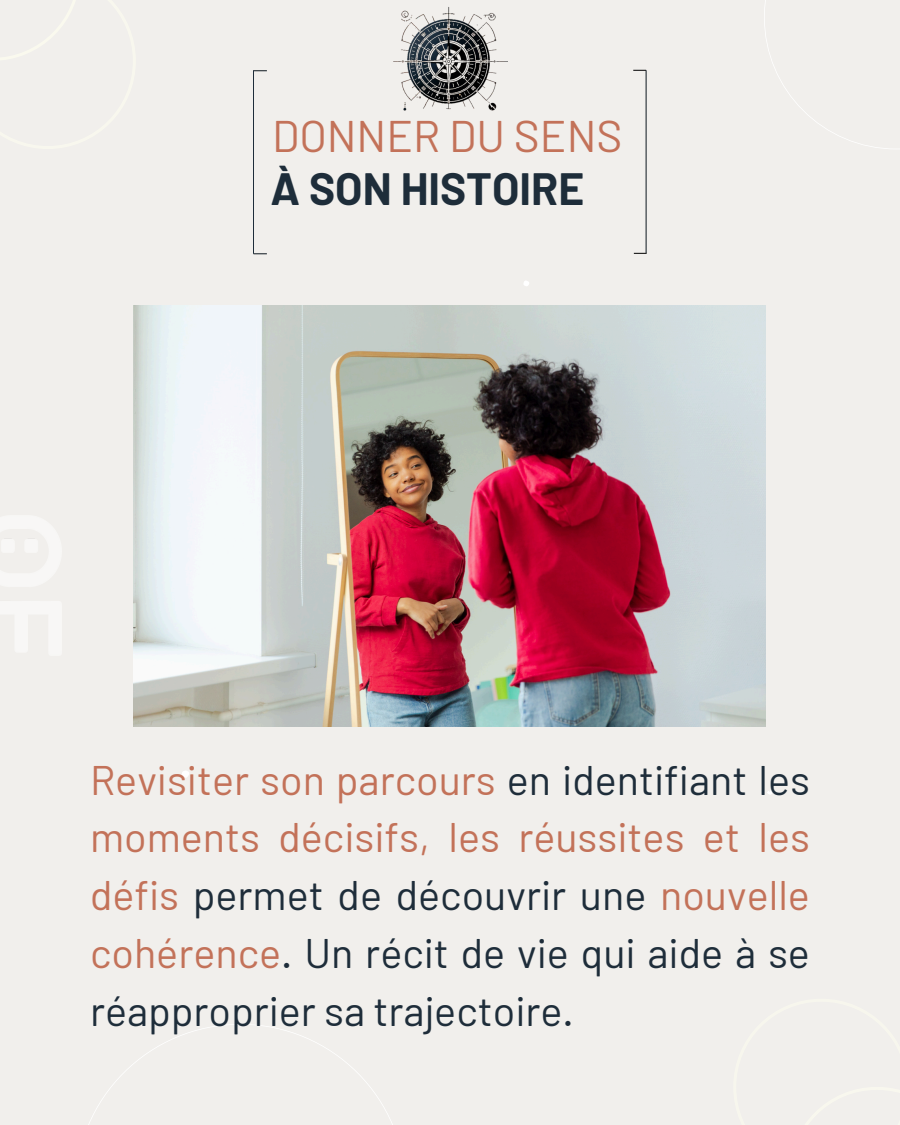
<style>
.page{position:relative;width:900px;height:1125px;background:#f1efec}
.page>*{position:absolute;margin:0;border:0;box-sizing:border-box;transform-origin:0 0}
.t1{font:700 44.2px "Barlow";color:#1e2d3a}
.t2{font:44.2px "Barlow";color:#c37259}
.t3{font:41.3px/57.8px "Barlow";color:#1e2d3a;text-align:justify}
.s1{color:#c37259}
</style>
<div class="page">
<svg style="left:88px;top:1024px;width:305px;height:101px"></svg>
<svg style="left:182px;top:771px;width:7px;height:7px"></svg>
<svg style="left:767px;top:790px;width:5px;height:5px"></svg>
<svg style="left:764px;top:0;width:125px;height:149px"></svg>
<img style="left:393px;top:7px;width:114px;height:104px">
<svg style="left:524px;top:281px;width:5px;height:5px"></svg>
<svg style="left:254px;top:70px;width:13px;height:1px"></svg>
<svg style="left:254px;top:253px;width:13px;height:1px"></svg>
<hr style="left:253px;top:70px;width:1px;height:184px;background:#1e2d3a">
<svg style="left:633px;top:70px;width:13px;height:1px"></svg>
<svg style="left:634px;top:253px;width:13px;height:1px"></svg>
<hr style="left:646px;top:70px;width:1px;height:183px;background:#0d171f">
<img style="left:134px;top:305px;width:632px;height:422px">
<h1 class="t2" style="left:272px;top:108px;width:352px">DONNER DU SENS</h1>
<h2 class="t1" style="left:271px;top:161px;width:315px">À SON HISTOIRE</h2>
<p class="t3" style="left:90px;top:749px;width:722px"><span class="s1">Revisiter son parcours</span> en identifiant les <span class="s1">moments décisifs, les réussites et les défis</span> permet de découvrir une <span class="s1">nouvelle cohérence</span>. Un récit de vie qui aide à se réapproprier sa trajectoire.</p>
</div>
